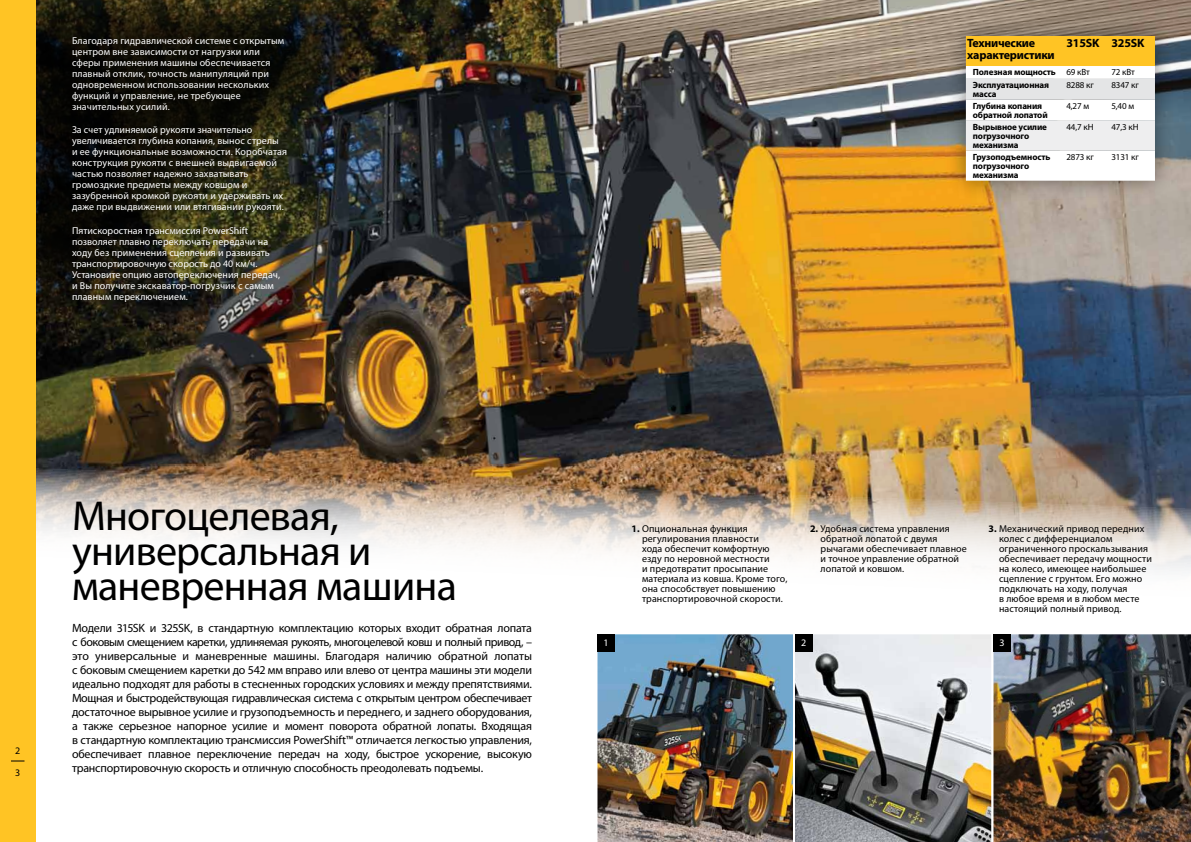
<style>
.page{position:relative;width:1191px;height:842px;background:#fff}
.page>*{position:absolute;margin:0;border:0;box-sizing:border-box;transform-origin:0 0}
.t1{font:42px/35px "Myriad Pro";letter-spacing:-.02em;color:#000}
.t2{font:12px/14px "Myriad Pro";letter-spacing:-.015em;color:#000;text-align:justify}
.t3{font:700 12px/12px "Myriad Pro";letter-spacing:-.02em;color:#000}
.t4{font:10px/11px "Myriad Pro";letter-spacing:.01em;color:#fff}
.t5{font:10px/10px "Myriad Pro";letter-spacing:.01em;color:#000}
.t6{font:700 9px/9px "Myriad Pro";letter-spacing:-.015em;color:#000}
.t7{font:9px "Myriad Pro";letter-spacing:-.015em;color:#000}
.s1{font-weight:400}
.s2{font-weight:700}
</style>
<div class="page">
<img style="left:36px;top:0;width:1155px;height:466px">
<img style="left:36px;top:466px;width:1155px;height:105px">
<img style="left:597px;top:634px;width:196px;height:208px">
<svg style="left:795px;top:634px;width:196px;height:208px;background:#a2a19e"></svg>
<img style="left:991px;top:634px;width:200px;height:208px">
<div style="left:597px;top:634px;width:17px;height:17px;background:#000"></div>
<div style="left:795px;top:634px;width:17px;height:17px;background:#000"></div>
<div style="left:993px;top:634px;width:17px;height:17px;background:#000"></div>
<img style="left:36px;top:0;width:421px;height:392px">
<div style="left:945px;top:16px;width:230px;height:185px;background:#000;opacity:.45"></div>
<svg style="left:966px;top:36px;width:189px;height:145px"></svg>
<div style="left:0;top:0;width:36px;height:842px;background:#ffc424"></div>
<svg style="left:11px;top:760px;width:14px;height:1px"></svg>
<p class="t4" style="left:72px;top:34px;width:214px">Благодаря гидравлической системе с открытым центром вне зависимости от нагрузки или сферы применения машины обеспечивается плавный отклик, точность манипуляций при одновременном использовании нескольких функций и управление, не требующее значительных усилий.</p>
<p class="t4" style="left:72px;top:124px;width:216px">За счет удлиняемой рукояти значительно увеличивается глубина копания, вынос стрелы<br>и ее функциональные возможности. Коробчатая конструкция рукояти с внешней выдвигаемой частью позволяет надежно захватывать громоздкие предметы между ковшом и зазубренной кромкой рукояти и удерживать их даже при выдвижении или втягивании рукояти.</p>
<p class="t4" style="left:72px;top:225px;width:210px">Пятискоростная трансмиссия PowerShift позволяет плавно переключать передачи на ходу без применения сцепления и развивать транспортировочную скорость до 40 км/ч.<br>Установите опцию автопереключения передач, и Вы получите экскаватор-погрузчик с самым плавным переключением.</p>
<p class="t3" style="left:967px;top:37px;width:89px">Технические характеристики</p>
<p class="t3" style="left:1066px;top:37px;width:80px">315SK 325SK</p>
<p class="t6" style="left:973px;top:67px;width:118px">Полезная мощность <span class="s1">69 кВт</span></p>
<p class="t7" style="left:1111px;top:66px;width:25px">72 кВт</p>
<p class="t6" style="left:973px;top:80px;width:78px">Эксплуатационная масса</p>
<p class="t7" style="left:1066px;top:79px;width:29px">8288 кг</p>
<p class="t7" style="left:1111px;top:79px;width:29px">8347 кг</p>
<p class="t6" style="left:973px;top:101px;width:76px">Глубина копания обратной лопатой</p>
<p class="t7" style="left:1066px;top:100px;width:24px">4,27 м</p>
<p class="t7" style="left:1111px;top:100px;width:24px">5,40 м</p>
<p class="t6" style="left:973px;top:122px;width:76px">Вырывное усилие погрузочного механизма</p>
<p class="t7" style="left:1066px;top:121px;width:29px">44,7 кН</p>
<p class="t7" style="left:1111px;top:121px;width:29px">47,3 кН</p>
<p class="t6" style="left:973px;top:152px;width:79px">Грузоподъемность погрузочного механизма</p>
<p class="t7" style="left:1066px;top:151px;width:29px">2873 кг</p>
<p class="t7" style="left:1111px;top:151px;width:29px">3131 кг</p>
<p class="t5" style="left:15px;top:745px;width:7px">2</p>
<p class="t5" style="left:15px;top:767px;width:7px">3</p>
<h1 class="t1" style="left:72px;top:497px;width:386px">Многоцелевая, универсальная и маневренная машина</h1>
<p class="t2" style="left:72px;top:620px;width:461px">Модели 315SK и 325SK, в стандартную комплектацию которых входит обратная лопата с боковым смещением каретки, удлиняемая рукоять, многоцелевой ковш и полный привод, – это универсальные и маневренные машины. Благодаря наличию обратной лопаты с боковым смещением каретки до 542 мм вправо или влево от центра машины эти модели идеально подходят для работы в стесненных городских условиях и между препятствиями.<br>Мощная и быстродействующая гидравлическая система с открытым центром обеспечивает достаточное вырывное усилие и грузоподъемность и переднего, и заднего оборудования, а также серьезное напорное усилие и момент поворота обратной лопаты. Входящая в стандартную комплектацию трансмиссия PowerShift™ отличается легкостью управления, обеспечивает плавное переключение передач на ходу, быстрое ускорение, высокую транспортировочную скорость и отличную способность преодолевать подъемы.</p>
<p class="t5" style="left:642px;top:524px;width:147px;text-indent:-11px"><span class="s2">1.</span> Опциональная функция регулирования плавности<br>хода обеспечит комфортную езду по неровной местности<br>и предотвратит просыпание материала из ковша. Кроме того, она способствует повышению транспортировочной скорости.</p>
<p class="t5" style="left:820px;top:524px;width:148px;text-indent:-11px"><span class="s2">2.</span> Удобная система управления обратной лопатой с двумя рычагами обеспечивает плавное и точное управление обратной лопатой и ковшом.</p>
<p class="t5" style="left:999px;top:524px;width:154px;text-indent:-11px"><span class="s2">3.</span> Механический привод передних колес с дифференциалом ограниченного проскальзывания обеспечивает передачу мощности на колесо, имеющее наибольшее сцепление с грунтом. Его можно подключать на ходу, получая<br>в любое время и в любом месте настоящий полный привод.</p>
<p class="t4" style="left:603px;top:637px;width:7px">1</p>
<p class="t4" style="left:801px;top:637px;width:7px">2</p>
<p class="t4" style="left:999px;top:637px;width:7px">3</p>
</div>
